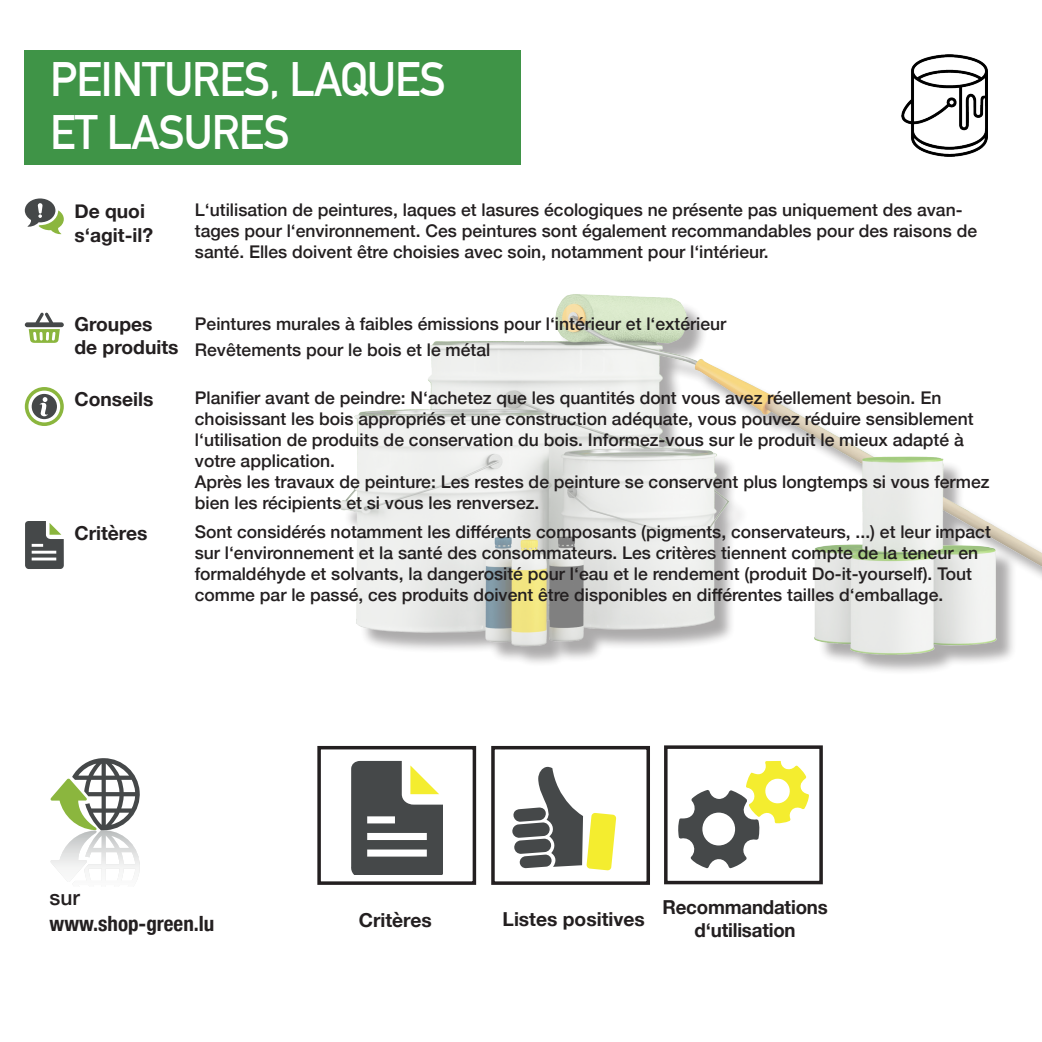
<style>
.page{position:relative;width:1042px;height:1042px;background:#fff}
.page>*{position:absolute;margin:0;border:0;box-sizing:border-box;transform-origin:0 0}
.t1{font:700 47.25px/52.5px "DIN Alternate";letter-spacing:-.02em;color:#fff}
.t2{font:700 condensed 21px/25.2px "Helvetica Neue";color:#231f20}
.t3{font:700 19.25px/23.1px "Helvetica Neue";color:#231f20}
.t4{font:500 17.5px/21px "Helvetica Neue";color:#231f20}
.s1{font-weight:500;font-stretch:normal}
</style>
<div class="page">
<div style="left:25px;top:50px;width:496px;height:115px;background:#3f9447"></div>
<img style="left:901px;top:55px;width:86px;height:101px">
<img style="left:339px;top:294px;width:703px;height:373px">
<svg style="left:25px;top:198px;width:39px;height:37px"></svg>
<svg style="left:25px;top:387px;width:39px;height:39px"></svg>
<svg style="left:25px;top:521px;width:39px;height:48px"></svg>
<svg style="left:25px;top:313px;width:39px;height:30px"></svg>
<svg style="left:50px;top:758px;width:90px;height:121px"></svg>
<svg style="left:678px;top:761px;width:131px;height:108px"></svg>
<div style="left:664px;top:745px;width:159px;height:139px;border:4px solid #231f20"></div>
<svg style="left:512px;top:767px;width:104px;height:103px"></svg>
<div style="left:491px;top:746px;width:159px;height:139px;border:4px solid #231f20"></div>
<svg style="left:351px;top:761px;width:91px;height:113px"></svg>
<div style="left:317px;top:746px;width:159px;height:139px;border:4px solid #231f20"></div>
<p class="t1" style="left:50px;top:50px;width:397px">PEINTURES, LAQUES<br>ET LASURES</p>
<p class="t3" style="left:74px;top:201px;width:80px">De quoi s‘agit-il?</p>
<p class="t4" style="left:195px;top:197px;width:783px">L‘utilisation de peintures, laques et lasures écologiques ne présente pas uniquement des avan&shy;tages pour l‘environnement. Ces peintures sont également recommandables pour des raisons de santé. Elles doivent être choisies avec soin, notamment pour l‘intérieur.</p>
<p class="t3" style="left:74px;top:313px;width:80px">Groupes</p>
<p class="t3" style="left:74px;top:336px;width:106px">de produits</p>
<p class="t3" style="left:74px;top:388px;width:81px">Conseils</p>
<p class="t4" style="left:195px;top:311px;width:533px">Peintures murales à faibles émissions pour l‘intérieur et l‘extérieur</p>
<p class="t4" style="left:195px;top:337px;width:297px">Revêtements pour le bois et le métal</p>
<p class="t4" style="left:195px;top:386px;width:780px">Planifier avant de peindre: N‘achetez que les quantités dont vous avez réellement besoin. En choisissant les bois appropriés et une construction adéquate, vous pouvez réduire sensiblement l‘utilisation de produits de conservation du bois. Informez-vous sur le produit le mieux adapté à votre application.</p>
<p class="t4" style="left:195px;top:470px;width:796px">Après les travaux de peinture: Les restes de peinture se conservent plus longtemps si vous fermez bien les récipients et si vous les renversez.</p>
<p class="t3" style="left:74px;top:522px;width:75px">Critères</p>
<p class="t4" style="left:195px;top:520px;width:797px">Sont considérés notamment les différents composants (pigments, conservateurs, ...) et leur impact sur l‘environnement et la santé des consommateurs. Les critères tiennent compte de la teneur en formaldéhyde et solvants, la dangerosité pour l‘eau et le rendement (produit Do-it-yourself). Tout comme par le passé, ces produits doivent être disponibles en différentes tailles d‘emballage.</p>
<p class="t2" style="left:50px;top:884px;width:166px"><span class="s1">sur </span>www.shop-green.lu</p>
<p class="t3" style="left:662px;top:896px;width:167px;text-align:center">Recommandations d‘utilisation</p>
<p class="t3" style="left:359px;top:909px;width:75px">Critères</p>
<p class="t3" style="left:502px;top:908px;width:144px">Listes positives</p>
</div>
